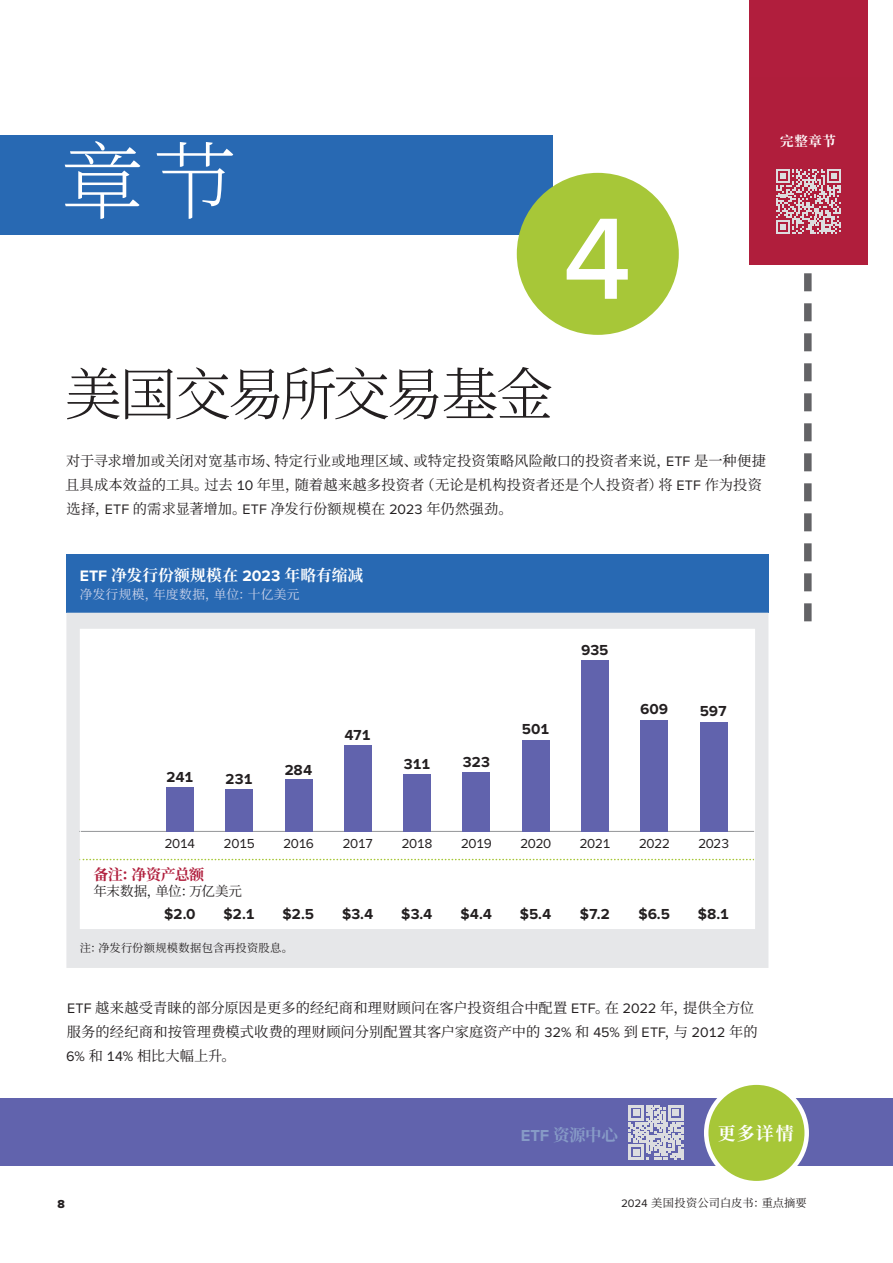
<style>
.page{position:relative;width:893px;height:1263px;background:#fff}
.page>*{position:absolute;margin:0;border:0;box-sizing:border-box;transform-origin:0 0}
.t1{font:500 120px "Proxima Nova";color:#fff}
.t2{font:200 84px "Source Han Serif CN";color:#fff}
.t3{font:300 57px "Source Han Serif CN";letter-spacing:-.05em;color:#231f20}
.t4{font:700 18px "Source Han Serif CN";color:#fff}
.t5{font:700 16.5px "Source Han Serif CN";color:#879bc7}
.t6{font:700 15.75px "Source Han Serif CN";letter-spacing:.005em;color:#fff}
.t7{font:700 15px "Proxima Nova";letter-spacing:-.02em;color:#231f20}
.t8{font:700 15px "Source Han Serif CN";letter-spacing:-.04em;color:#b01e3c}
.t9{font:14.25px/24px "Source Han Serif CN";letter-spacing:.005em;color:#231f20}
.t10{font:13.5px "Proxima Nova";letter-spacing:-.03em;color:#231f20}
.t11{font:13.5px "Source Han Serif CN";letter-spacing:-.005em;color:#231f20}
.t12{font:700 13.5px "Source Han Serif CN";color:#fff}
.t13{font:12.75px "Source Han Serif CN";letter-spacing:.025em;color:#cfd5eb}
.t14{font:12px "Proxima Nova Extrabld";color:#231f20}
.t15{font:11.25px "Source Han Serif CN";letter-spacing:.02em;color:#231f20}
.s1{font-family:"Proxima Nova"}
</style>
<div class="page">
<div style="left:0;top:135px;width:553px;height:99px;background:#2869b3"></div>
<div style="left:517px;top:173px;width:162px;height:162px;background:#a7c738;border-radius:50%"></div>
<div style="left:749px;top:63px;width:118px;height:202px;background:#b01e3c"></div>
<div style="left:0;top:1098px;width:893px;height:68px;background:#6163ad"></div>
<div style="left:706px;top:1083px;width:101px;height:100px;background:#a7c738;border-radius:50%"></div>
<div style="left:704px;top:1080px;width:105px;height:105px;border:4px solid #fff;border-radius:50%"></div>
<div style="left:66px;top:554px;width:702px;height:59px;background:#2869b3"></div>
<div style="left:66px;top:613px;width:702px;height:355px;background:#e6e7e9"></div>
<div style="left:80px;top:629px;width:675px;height:299px;background:#fff"></div>
<hr style="left:80px;top:831px;width:675px;height:1px;background:#939598">
<div style="left:166px;top:787px;width:28px;height:45px;background:#6163ad"></div>
<div style="left:226px;top:789px;width:27px;height:43px;background:#6163ad"></div>
<div style="left:285px;top:780px;width:27px;height:52px;background:#6163ad"></div>
<div style="left:344px;top:745px;width:27px;height:87px;background:#6163ad"></div>
<div style="left:404px;top:775px;width:27px;height:57px;background:#6163ad"></div>
<div style="left:463px;top:772px;width:27px;height:60px;background:#6163ad"></div>
<div style="left:522px;top:740px;width:27px;height:92px;background:#6163ad"></div>
<div style="left:581px;top:660px;width:28px;height:172px;background:#6163ad"></div>
<div style="left:641px;top:720px;width:27px;height:112px;background:#6163ad"></div>
<div style="left:700px;top:722px;width:27px;height:110px;background:#6163ad"></div>
<svg style="left:82px;top:859px;width:671px;height:1px"></svg>
<svg style="left:629px;top:1105px;width:54px;height:55px"></svg>
<svg style="left:776px;top:169px;width:65px;height:453px"></svg>
<div style="left:749px;top:0;width:118px;height:77px;background:#b11e3d"></div>
<p class="t2" style="left:60px;top:135px;width:178px">章节</p>
<p class="t1" style="left:561px;top:169px;width:74px">4</p>
<p class="t12" style="left:780px;top:134px;width:57px">完整章节</p>
<p class="t3" style="left:65px;top:362px;width:490px">美国交易所交易基金</p>
<p class="t9" style="left:65px;top:449px;width:702px">对于寻求增加或关闭对宽基市场、特定行业或地理区域、或特定投资策略风险敞口的投资者来说，<span class="s1">ETF</span> 是一种便捷且具成本效益的工具。过去 <span class="s1">10</span> 年里，随着越来越多投资者（无论是机构投资者还是个人投资者）将 <span class="s1">ETF</span> 作为投资选择，<span class="s1">ETF</span> 的需求显著增加。<span class="s1">ETF</span> 净发行份额规模在 <span class="s1">2023</span> 年仍然强劲。</p>
<p class="t6" style="left:80px;top:566px;width:285px"><span class="s1">ETF</span> 净发行份额规模在 <span class="s1">2023</span> 年略有缩减</p>
<p class="t13" style="left:80px;top:587px;width:221px">净发行规模，年度数据，单位：十亿美元</p>
<p class="t7" style="left:166px;top:766px;width:29px">241</p>
<p class="t7" style="left:225px;top:767px;width:29px">231</p>
<p class="t7" style="left:284px;top:758px;width:30px">284</p>
<p class="t7" style="left:344px;top:724px;width:28px">471</p>
<p class="t7" style="left:403px;top:752px;width:28px">311</p>
<p class="t7" style="left:462px;top:751px;width:29px">323</p>
<p class="t7" style="left:522px;top:718px;width:29px">501</p>
<p class="t7" style="left:581px;top:638px;width:29px">935</p>
<p class="t7" style="left:640px;top:698px;width:30px">609</p>
<p class="t7" style="left:700px;top:700px;width:29px">597</p>
<p class="t10" style="left:165px;top:834px;width:32px">2014</p>
<p class="t10" style="left:224px;top:834px;width:33px">2015</p>
<p class="t10" style="left:283px;top:834px;width:32px">2016</p>
<p class="t10" style="left:342px;top:834px;width:32px">2017</p>
<p class="t10" style="left:401px;top:834px;width:33px">2018</p>
<p class="t10" style="left:461px;top:834px;width:33px">2019</p>
<p class="t10" style="left:520px;top:834px;width:33px">2020</p>
<p class="t10" style="left:579px;top:834px;width:32px">2021</p>
<p class="t10" style="left:639px;top:834px;width:33px">2022</p>
<p class="t10" style="left:698px;top:834px;width:33px">2023</p>
<p class="t8" style="left:93px;top:866px;width:112px">备注：净资产总额</p>
<p class="t11" style="left:93px;top:884px;width:150px">年末数据，单位：万亿美元</p>
<p class="t7" style="left:164px;top:903px;width:33px">$2.0</p>
<p class="t7" style="left:223px;top:903px;width:33px">$2.1</p>
<p class="t7" style="left:283px;top:903px;width:33px">$2.5</p>
<p class="t7" style="left:342px;top:903px;width:33px">$3.4</p>
<p class="t15" style="left:80px;top:942px;width:215px">注：净发行份额规模数据包含再投资股息。</p>
<p class="t7" style="left:401px;top:903px;width:33px">$3.4</p>
<p class="t7" style="left:460px;top:903px;width:33px">$4.4</p>
<p class="t7" style="left:520px;top:903px;width:33px">$5.4</p>
<p class="t7" style="left:580px;top:903px;width:32px">$7.2</p>
<p class="t7" style="left:638px;top:903px;width:33px">$6.5</p>
<p class="t7" style="left:698px;top:903px;width:33px">$8.1</p>
<p class="t9" style="left:66px;top:996px;width:693px"><span class="s1">ETF</span> 越来越受青睐的部分原因是更多的经纪商和理财顾问在客户投资组合中配置 <span class="s1">ETF</span>。在 <span class="s1">2022</span> 年，提供全方位服务的经纪商和按管理费模式收费的理财顾问分别配置其客户家庭资产中的 <span class="s1">32%</span> 和 <span class="s1">45%</span> 到 <span class="s1">ETF</span>，与 <span class="s1">2012</span> 年的<br><span class="s1">6%</span> 和 <span class="s1">14%</span> 相比大幅上升。</p>
<p class="t14" style="left:57px;top:1195px;width:9px">8</p>
<p class="t5" style="left:521px;top:1126px;width:98px"><span class="s1">ETF</span> 资源中心</p>
<p class="t4" style="left:718px;top:1123px;width:77px">更多详情</p>
<p class="t15" style="left:621px;top:1196px;width:187px"><span class="s1">2024</span> 美国投资公司白皮书：重点摘要</p>
</div>
